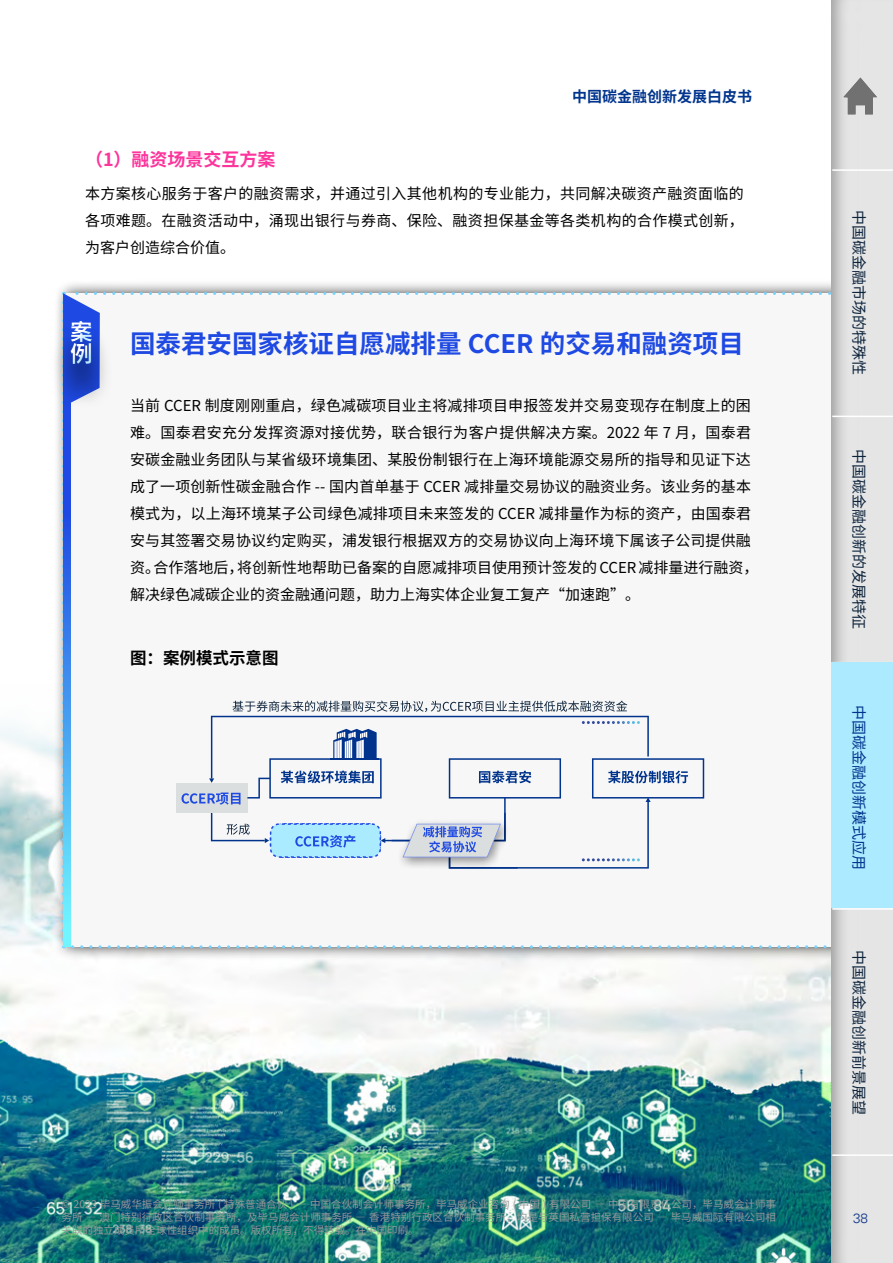
<style>
.page{position:relative;width:893px;height:1263px;background:#fff}
.page>*{position:absolute;margin:0;border:0;box-sizing:border-box;transform-origin:0 0}
.t1{font:700 25.5px "Noto Sans CJ Ksc";color:#1e49e2}
.t2{font:700 22.5px/22.5px "Noto Sans CJ Ksc";color:#fff}
.t3{font:700 18px "Noto Sans CJ Ksc";color:#fd349c}
.t4{font:700 16.5px "Noto Sans CJ Ksc";color:#000}
.t5{font:15px/27px "Noto Sans CJ Ksc";letter-spacing:.01em;color:#000;text-align:justify}
.t6{font:15px "Noto Sans CJ Ksc";color:#0c233c}
.t7{font:700 15px "Noto Sans CJ Ksc";color:#00348d}
.t8{font:15px "Noto Sans CJ Ksc";color:#00348d}
.t9{font:300 13.5px "Univers 45";color:#0c3388}
.t10{font:10.5px/12.6px "Noto Sans CJ Ksc";color:#989898;text-align:justify}
</style>
<div class="page">
<img style="left:0;top:725px;width:818px;height:538px">
<div style="left:53px;top:280px;width:840px;height:681px;background:#000;opacity:.75"></div>
<div style="left:49px;top:324px;width:65px;height:87px;background:#000;opacity:.75"></div>
<div style="left:60px;top:310px;width:40px;height:61px;background:#d3d3d3"></div>
<svg style="left:62px;top:292px;width:756px;height:656px"></svg>
<div style="left:818px;top:0;width:75px;height:1263px;background:#000;opacity:.35"></div>
<hr style="left:832px;top:169px;width:61px;height:2px;background:#fff">
<hr style="left:832px;top:416px;width:61px;height:1px;background:#fff">
<hr style="left:832px;top:908px;width:61px;height:2px;background:#fff">
<hr style="left:832px;top:1154px;width:61px;height:2px;background:#fff">
<div style="left:831px;top:662px;width:62px;height:246px;background:#aceaff"></div>
<svg style="left:843px;top:78px;width:34px;height:36px"></svg>
<p class="t7" style="left:572px;top:88px;width:181px">中国碳金融创新发展白皮书</p>
<p class="t3" style="left:85px;top:149px;width:192px">（1）融资场景交互方案</p>
<p class="t5" style="left:85px;top:180px;width:660px">本方案核心服务于客户的融资需求，并通过引入其他机构的专业能力，共同解决碳资产融资面临的各项难题。在融资活动中，涌现出银行与券商、保险、融资担保基金等各类机构的合作模式创新，为客户创造综合价值。</p>
<h2 class="t2" style="left:70px;top:321px;width:24px">案例</h2>
<h1 class="t1" style="left:130px;top:329px;width:615px">国泰君安国家核证自愿减排量 CCER 的交易和融资项目</h1>
<p class="t5" style="left:130px;top:392px;width:630px;text-align:left">当前 CCER 制度刚刚重启，绿色减碳项目业主将减排项目申报签发并交易变现存在制度上的困难。国泰君安充分发挥资源对接优势，联合银行为客户提供解决方案。2022 年 7 月，国泰君安碳金融业务团队与某省级环境集团、某股份制银行在上海环境能源交易所的指导和见证下达成了一项创新性碳金融合作 -- 国内首单基于 CCER 减排量交易协议的融资业务。该业务的基本模式为，以上海环境某子公司绿色减排项目未来签发的 CCER 减排量作为标的资产，由国泰君安与其签署交易协议约定购买，浦发银行根据双方的交易协议向上海环境下属该子公司提供融资。合作落地后，将创新性地帮助已备案的自愿减排项目使用预计签发的 CCER 减排量进行融资，解决绿色减碳企业的资金融通问题，助力上海实体企业复工复产“加速跑”。</p>
<p class="t4" style="left:130px;top:648px;width:150px">图：案例模式示意图</p>
<p class="t10" style="left:62px;top:1198px;width:716px">© 2023 毕马威华振会计师事务所 ( 特殊普通合伙 ) — 中国合伙制会计师事务所，毕马威企业咨询 ( 中国 ) 有限公司 — 中国有限责任公司，毕马威会计师事务所 — 澳门特别行政区合伙制事务所，及毕马威会计师事务所 — 香港特别行政区合伙制事务所，均是与英国私营担保有限公司 — 毕马威国际有限公司相关联的独立成员所全球性组织中的成员。版权所有，不得转载。在中国印刷。</p>
<p class="t6" style="left:868px;top:210px;width:166px;rotate:90deg">中国碳金融市场的特殊性</p>
<p class="t6" style="left:868px;top:449px;width:182px;rotate:90deg">中国碳金融创新的发展特征</p>
<p class="t8" style="left:868px;top:705px;width:166px;rotate:90deg">中国碳金融创新模式应用</p>
<p class="t6" style="left:868px;top:949px;width:166px;rotate:90deg">中国碳金融创新前景展望</p>
<p class="t9" style="left:853px;top:1210px;width:17px">38</p>
</div>
